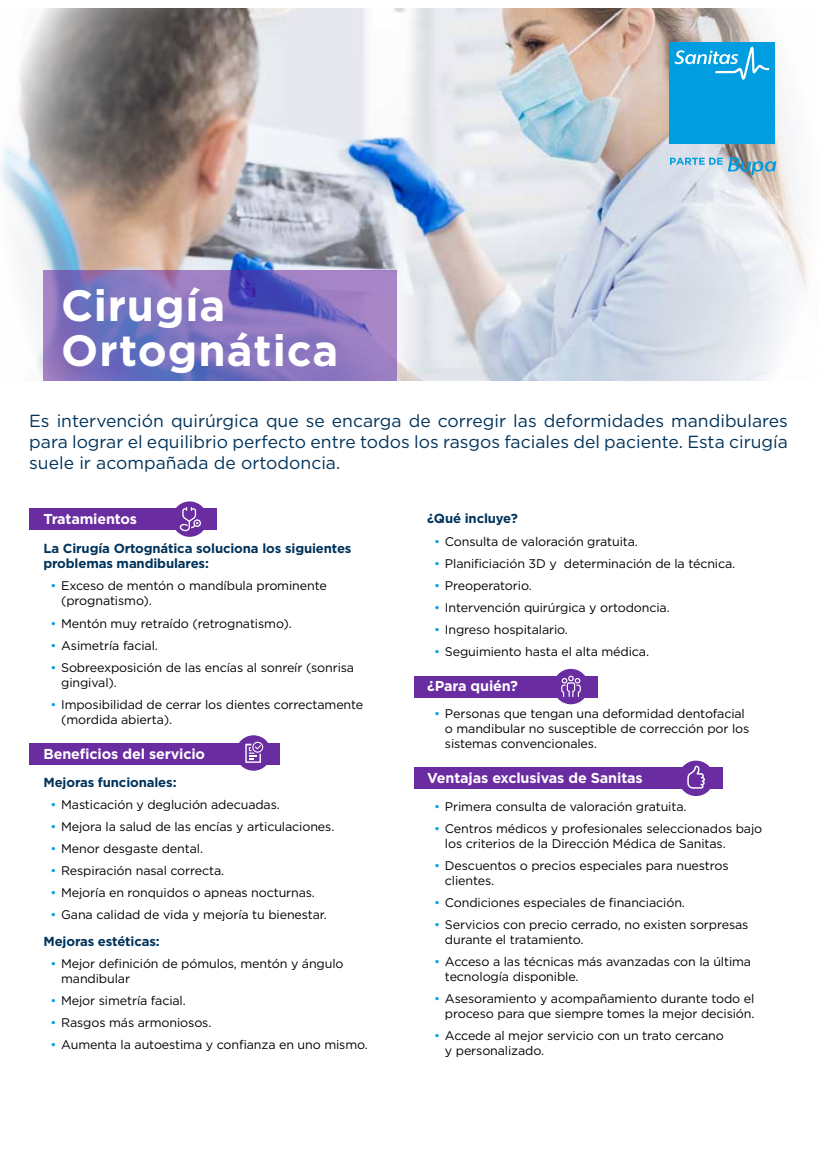
<style>
.page{position:relative;width:819px;height:1157px;background:#fff}
.page>*{position:absolute;margin:0;border:0;box-sizing:border-box;transform-origin:0 0}
.t1{font:700 43.75px/45px "Gotham";letter-spacing:.02em;color:#fff}
.t2{font:17.5px/21px "Gotham";color:#00335b;text-align:justify}
.t3{font:700 14.38px "Gotham";letter-spacing:-.01em;color:#fff}
.t4{font:700 13.12px/15.8px "Gotham";letter-spacing:-.01em;color:#00335b}
.t5{font:12.5px/15px "Gotham";letter-spacing:-.01em;color:#000}
.s1{color:#009ee0}
</style>
<div class="page">
<div style="left:414px;top:768px;width:308px;height:21px;background:#6a2ca1"></div>
<div style="left:678px;top:761px;width:35px;height:35px;background:#6a2ca1;border-radius:50%"></div>
<svg style="left:687px;top:766px;width:17px;height:23px"></svg>
<div style="left:414px;top:676px;width:183px;height:21px;background:#6a2ca1"></div>
<div style="left:553px;top:669px;width:35px;height:35px;background:#6a2ca1;border-radius:50%"></div>
<svg style="left:561px;top:676px;width:19px;height:21px"></svg>
<img style="left:1px;top:9px;width:807px;height:372px">
<svg style="left:670px;top:157px;width:106px;height:18px;background:#9dc1d3"></svg>
<div style="left:669px;top:43px;width:105px;height:101px;background:#009ee0"></div>
<svg style="left:674px;top:46px;width:95px;height:34px"></svg>
<div style="left:29px;top:509px;width:187px;height:21px;background:#6a2ca1"></div>
<div style="left:172px;top:501px;width:35px;height:36px;background:#6a2ca1;border-radius:50%"></div>
<svg style="left:179px;top:507px;width:22px;height:24px"></svg>
<div style="left:29px;top:743px;width:251px;height:21px;background:#6a2ca1"></div>
<div style="left:236px;top:735px;width:35px;height:36px;background:#6a2ca1;border-radius:50%"></div>
<svg style="left:245px;top:742px;width:18px;height:21px"></svg>
<svg style="left:43px;top:270px;width:354px;height:111px;background:#8173bf"></svg>
<h1 class="t1" style="left:61px;top:282px;width:279px">Cirugía<br>Ortognática</h1>
<h2 class="t2" style="left:29px;top:410px;width:760px">Es intervención quirúrgica que se encarga de corregir las deformidades mandibulares para lograr el equilibrio perfecto entre todos los rasgos faciales del paciente. Esta cirugía suele ir acompañada de ortodoncia.</h2>
<p class="t3" style="left:43px;top:510px;width:95px">Tratamientos</p>
<p class="t4" style="left:43px;top:540px;width:309px">La Cirugía Ortognática soluciona los siguientes problemas mandibulares:</p>
<p class="t5" style="left:61px;top:578px;width:267px;text-indent:-11px"><span class="s1">•</span> Exceso de mentón o mandíbula prominente (prognatismo).</p>
<p class="t5" style="left:50px;top:615px;width:243px"><span class="s1">•</span> Mentón muy retraído (retrognatismo).</p>
<p class="t5" style="left:50px;top:637px;width:109px"><span class="s1">•</span> Asimetría facial.</p>
<p class="t5" style="left:61px;top:659px;width:294px;text-indent:-11px"><span class="s1">•</span> Sobreexposición de las encías al sonreír (sonrisa gingival).</p>
<p class="t5" style="left:61px;top:697px;width:304px;text-indent:-11px"><span class="s1">•</span> Imposibilidad de cerrar los dientes correctamente (mordida abierta).</p>
<p class="t3" style="left:43px;top:744px;width:163px">Beneficios del servicio</p>
<p class="t4" style="left:43px;top:774px;width:135px">Mejoras funcionales:</p>
<p class="t5" style="left:50px;top:797px;width:231px"><span class="s1">•</span> Masticación y deglución adecuadas.</p>
<p class="t5" style="left:50px;top:819px;width:285px"><span class="s1">•</span> Mejora la salud de las encías y articulaciones.</p>
<p class="t5" style="left:50px;top:841px;width:154px"><span class="s1">•</span> Menor desgaste dental.</p>
<p class="t5" style="left:50px;top:863px;width:175px"><span class="s1">•</span> Respiración nasal correcta.</p>
<p class="t5" style="left:50px;top:885px;width:266px"><span class="s1">•</span> Mejoría en ronquidos o apneas nocturnas.</p>
<p class="t5" style="left:50px;top:907px;width:278px"><span class="s1">•</span> Gana calidad de vida y mejoría tu bienestar.</p>
<p class="t4" style="left:43px;top:933px;width:118px">Mejoras estéticas:</p>
<p class="t5" style="left:61px;top:956px;width:284px;text-indent:-11px"><span class="s1">•</span> Mejor definición de pómulos, mentón y ángulo mandibular</p>
<p class="t5" style="left:50px;top:993px;width:137px"><span class="s1">•</span> Mejor simetría facial.</p>
<p class="t5" style="left:50px;top:1015px;width:162px"><span class="s1">•</span> Rasgos más armoniosos.</p>
<p class="t5" style="left:50px;top:1037px;width:319px"><span class="s1">•</span> Aumenta la autoestima y confianza en uno mismo.</p>
<p class="t4" style="left:427px;top:511px;width:92px">¿Qué incluye?</p>
<p class="t5" style="left:434px;top:533px;width:205px"><span class="s1">•</span> Consulta de valoración gratuita.</p>
<p class="t5" style="left:434px;top:555px;width:302px"><span class="s1">•</span> Planificiación 3D y determinación de la técnica.</p>
<p class="t5" style="left:434px;top:577px;width:99px"><span class="s1">•</span> Preoperatorio.</p>
<p class="t5" style="left:434px;top:600px;width:237px"><span class="s1">•</span> Intervención quirúrgica y ortodoncia.</p>
<p class="t5" style="left:434px;top:622px;width:135px"><span class="s1">•</span> Ingreso hospitalario.</p>
<p class="t5" style="left:434px;top:644px;width:216px"><span class="s1">•</span> Seguimiento hasta el alta médica.</p>
<p class="t3" style="left:427px;top:676px;width:92px">¿Para quién?</p>
<p class="t5" style="left:445px;top:706px;width:306px;text-indent:-11px"><span class="s1">•</span> Personas que tengan una deformidad dentofacial o mandibular no susceptible de corrección por los sistemas convencionales.</p>
<p class="t3" style="left:427px;top:769px;width:217px">Ventajas exclusivas de Sanitas</p>
<p class="t5" style="left:434px;top:798px;width:254px"><span class="s1">•</span> Primera consulta de valoración gratuita.</p>
<p class="t5" style="left:445px;top:821px;width:319px;text-indent:-11px"><span class="s1">•</span> Centros médicos y profesionales seleccionados bajo los criterios de la Dirección Médica de Sanitas.</p>
<p class="t5" style="left:445px;top:858px;width:285px;text-indent:-11px"><span class="s1">•</span> Descuentos o precios especiales para nuestros clientes.</p>
<p class="t5" style="left:434px;top:895px;width:252px"><span class="s1">•</span> Condiciones especiales de financiación.</p>
<p class="t5" style="left:445px;top:917px;width:305px;text-indent:-11px"><span class="s1">•</span> Servicios con precio cerrado, no existen sorpresas durante el tratamiento.</p>
<p class="t5" style="left:445px;top:954px;width:308px;text-indent:-11px"><span class="s1">•</span> Acceso a las técnicas más avanzadas con la última tecnología disponible.</p>
<p class="t5" style="left:434px;top:991px;width:322px;text-align:right"><span class="s1">•</span> Asesoramiento y acompañamiento durante todo el proceso para que siempre tomes la mejor decisión.</p>
<p class="t5" style="left:445px;top:1028px;width:280px;text-indent:-11px"><span class="s1">•</span> Accede al mejor servicio con un trato cercano y personalizado.</p>
</div>
